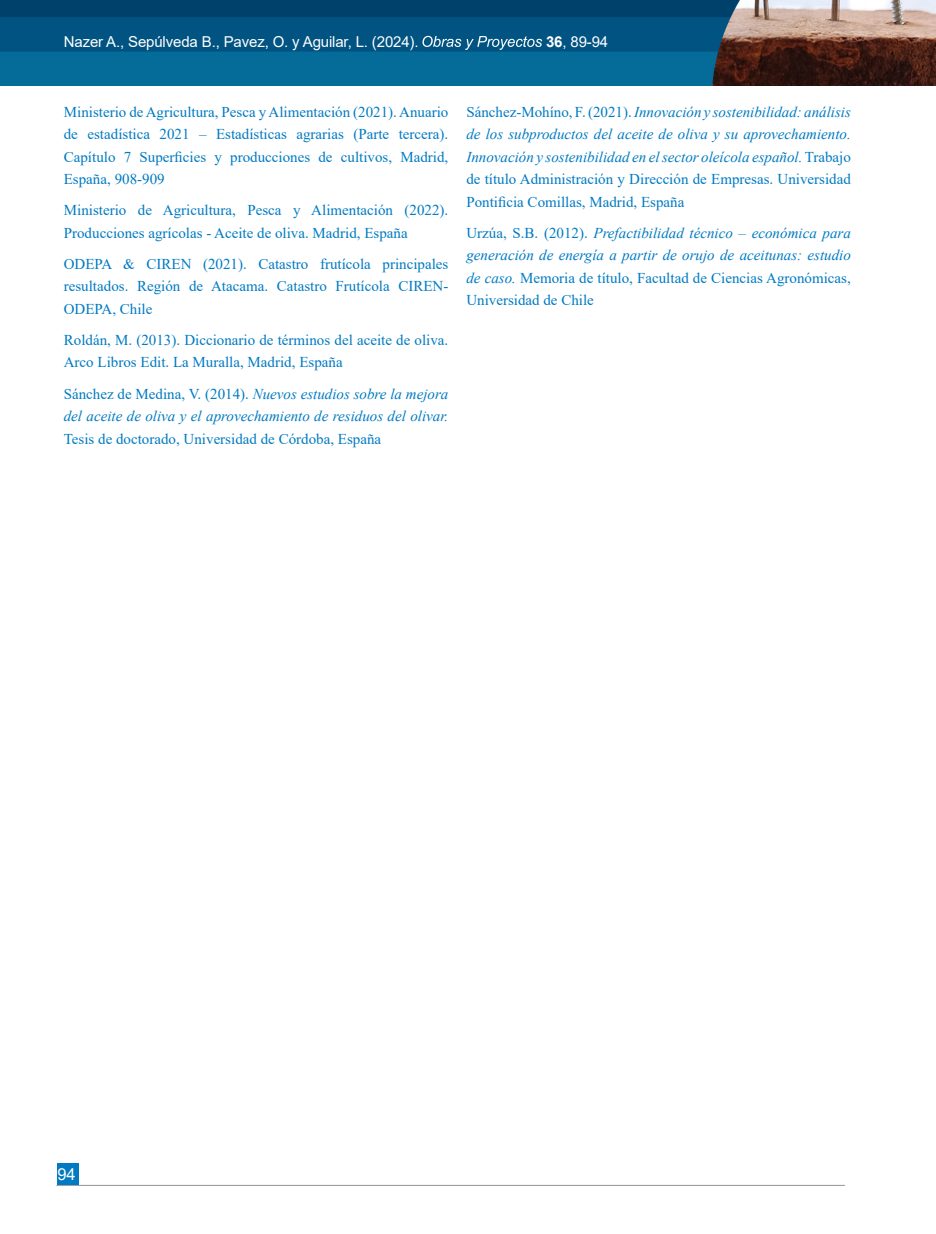
<style>
.page{position:relative;width:936px;height:1234px;background:#fff}
.page>*{position:absolute;margin:0;border:0;box-sizing:border-box;transform-origin:0 0}
.t1{font:16.5px "Arial";color:#fff}
.t2{font:italic 15px/22.5px "Times New Roman";color:#007ac2;text-align:justify}
.t3{font:15px/22.5px "Times New Roman";color:#007ac2;text-align:justify}
.t4{font:15px "Arial";letter-spacing:-.01em;color:#fff}
.s1{font-weight:700}
.s2{font-style:normal}
</style>
<div class="page">
<img style="left:0;top:0;width:935px;height:85px">
<hr style="left:56px;top:1184px;width:788px;height:1px;background:#939598">
<div style="left:57px;top:1163px;width:21px;height:21px;background:#007ac2"></div>
<svg style="left:422px;top:36px;width:120px;height:14px"></svg>
<p class="t4" style="left:64px;top:31px;width:356px">Nazer A., Sepúlveda B., Pavez, O. y Aguilar, L. (2024).</p>
<p class="t4" style="left:546px;top:31px;width:64px"><span class="s1">36</span>, 89-94</p>
<p class="t3" style="left:64px;top:100px;width:386px">Ministerio de Agricultura, Pesca y Alimentación (2021). Anuario de estadística 2021 – Estadísticas agrarias (Parte tercera).<br>Capítulo 7 Superficies y producciones de cultivos, Madrid, España, 908-909</p>
<p class="t3" style="left:64px;top:198px;width:386px">Ministerio de Agricultura, Pesca y Alimentación (2022).<br>Producciones agrícolas - Aceite de oliva. Madrid, España</p>
<p class="t3" style="left:64px;top:252px;width:386px">ODEPA &amp; CIREN (2021). Catastro frutícola principales resultados. Región de Atacama. Catastro Frutícola CIREN-ODEPA, Chile</p>
<p class="t3" style="left:64px;top:328px;width:386px">Roldán, M. (2013). Diccionario de términos del aceite de oliva.<br>Arco Libros Edit. La Muralla, Madrid, España</p>
<p class="t2" style="left:64px;top:382px;width:386px"><span class="s2">Sánchez de Medina, V. (2014).</span> Nuevos estudios sobre la mejora del aceite de oliva y el aprovechamiento de residuos del olivar.<br><span class="s2">Tesis de doctorado, Universidad de Córdoba, España</span></p>
<p class="t2" style="left:466px;top:100px;width:386px"><span class="s2">Sánchez-Mohíno, F. (2021).</span> Innovación y sostenibilidad: análisis de los subproductos del aceite de oliva y su aprovechamiento.<br>Innovación y sostenibilidad en el sector oleícola español. <span class="s2">Trabajo de título Administración y Dirección de Empresas. Universidad Pontificia Comillas, Madrid, España</span></p>
<p class="t2" style="left:466px;top:221px;width:386px"><span class="s2">Urzúa, S.B. (2012).</span> Prefactibilidad técnico – económica para generación de energía a partir de orujo de aceitunas: estudio de caso. <span class="s2">Memoria de título, Facultad de Ciencias Agronómicas, Universidad de Chile</span></p>
<p class="t1" style="left:57px;top:1162px;width:20px">94</p>
</div>
